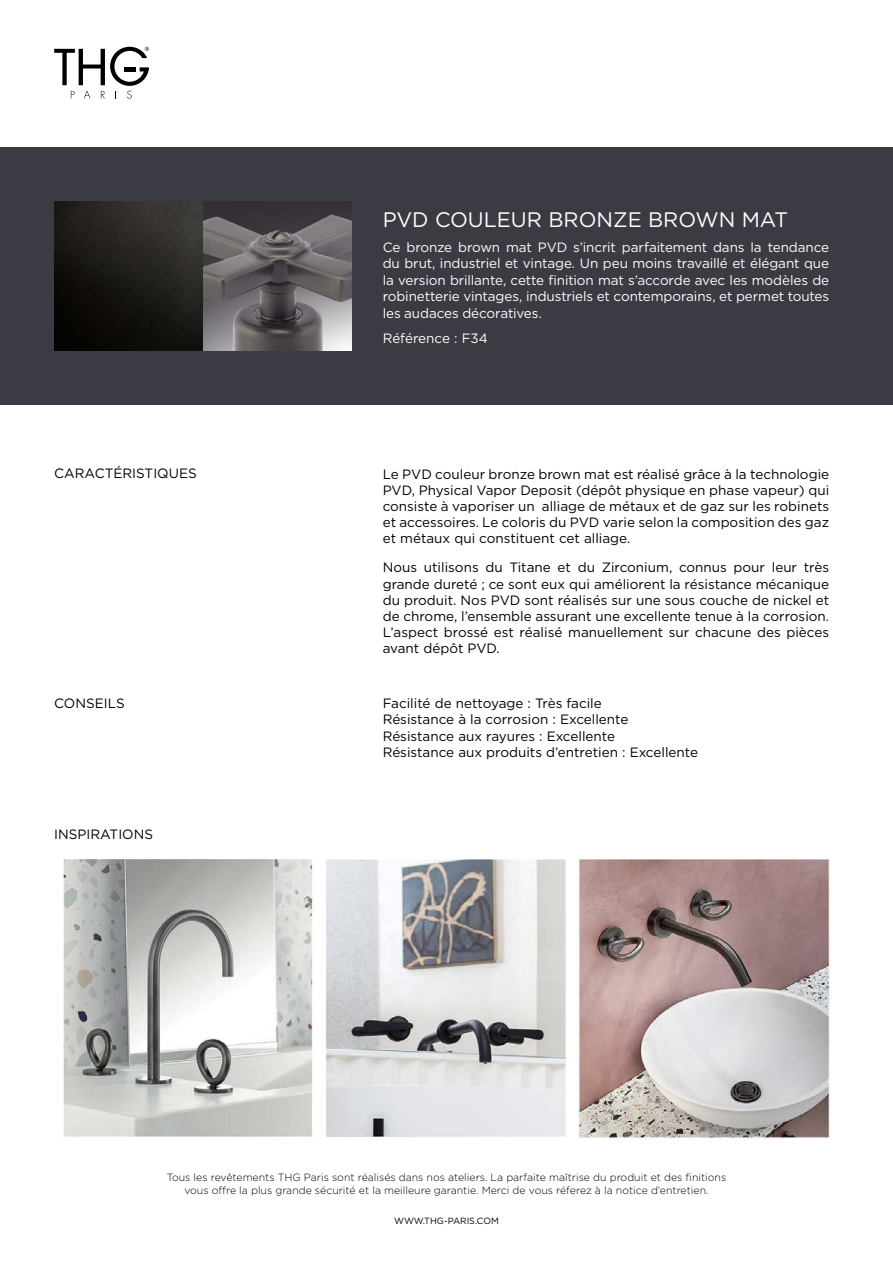
<style>
.page{position:relative;width:893px;height:1263px;background:#fff}
.page>*{position:absolute;margin:0;border:0;box-sizing:border-box;transform-origin:0 0}
.t1{font:21px "Gotham";color:#fff}
.t2{font:13.5px/16.2px "Gotham";color:#000;text-align:justify}
.t3{font:13.5px/16.5px "Gotham";letter-spacing:-.01em;color:#fff;text-align:justify}
.t4{font:300 10.5px/12.8px "Gotham";color:#000;text-align:center}
.t5{font:9px "Gotham";color:#000}
</style>
<div class="page">
<div style="left:0;top:147px;width:893px;height:258px;background:#3b3c43"></div>
<svg style="left:54px;top:47px;width:95px;height:52px"></svg>
<img style="left:54px;top:202px;width:298px;height:149px">
<img style="left:63px;top:859px;width:768px;height:281px">
<p class="t2" style="left:54px;top:465px;width:144px">CARACTÉRISTIQUES</p>
<p class="t2" style="left:54px;top:695px;width:72px">CONSEILS</p>
<p class="t2" style="left:54px;top:825px;width:100px">INSPIRATIONS</p>
<h1 class="t1" style="left:383px;top:206px;width:407px">PVD COULEUR BRONZE BROWN MAT</h1>
<p class="t3" style="left:383px;top:238px;width:448px">Ce bronze brown mat PVD s’incrit parfaitement dans la tendance du brut, industriel et vintage. Un peu moins travaillé et élégant que la version brillante, cette finition mat s’accorde avec les modèles de robinetterie vintages, industriels et contemporains, et permet toutes les audaces décoratives.</p>
<p class="t3" style="left:383px;top:329px;width:107px">Référence : F34</p>
<p class="t2" style="left:383px;top:465px;width:448px">Le PVD couleur bronze brown mat est réalisé grâce à la technologie PVD, Physical Vapor Deposit (dépôt physique en phase vapeur) qui consiste à vaporiser un alliage de métaux et de gaz sur les robinets et accessoires. Le coloris du PVD varie selon la composition des gaz et métaux qui constituent cet alliage.</p>
<p class="t2" style="left:383px;top:559px;width:448px">Nous utilisons du Titane et du Zirconium, connus pour leur très grande dureté ; ce sont eux qui améliorent la résistance mécanique du produit. Nos PVD sont réalisés sur une sous couche de nickel et de chrome, l’ensemble assurant une excellente tenue à la corrosion.<br>L’aspect brossé est réalisé manuellement sur chacune des pièces avant dépôt PVD.</p>
<p class="t2" style="left:383px;top:695px;width:317px;text-align:left">Facilité de nettoyage : Très facile<br>Résistance à la corrosion : Excellente Résistance aux rayures : Excellente<br>Résistance aux produits d’entretien : Excellente</p>
<p class="t4" style="left:167px;top:1170px;width:561px">Tous les revêtements THG Paris sont réalisés dans nos ateliers. La parfaite maîtrise du produit et des finitions vous offre la plus grande sécurité et la meilleure garantie. Merci de vous réferez à la notice d’entretien.</p>
<p class="t5" style="left:394px;top:1215px;width:106px">WWW.THG-PARIS.COM</p>
</div>
